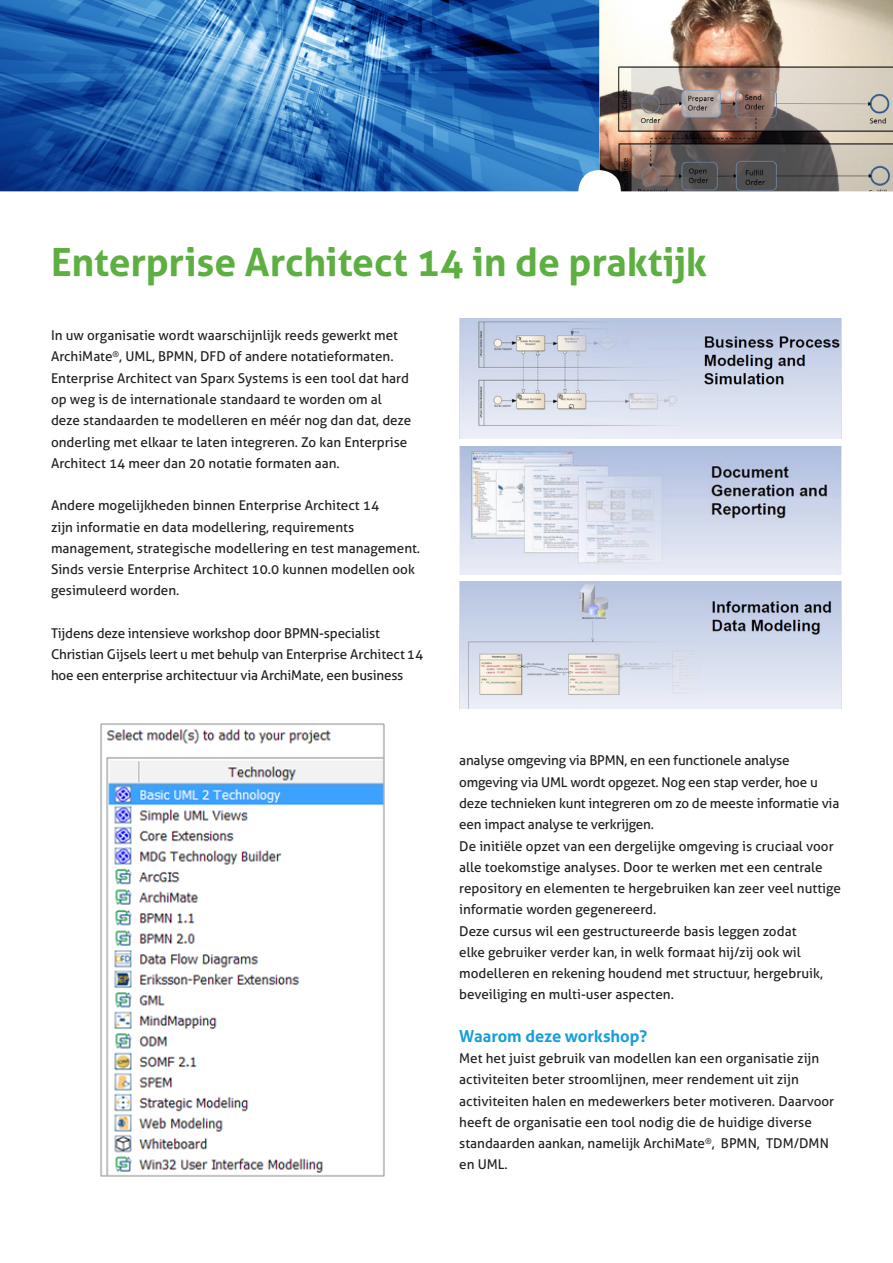
<style>
.page{position:relative;width:893px;height:1263px;background:#fff}
.page>*{position:absolute;margin:0;border:0;box-sizing:border-box;transform-origin:0 0}
.kop{font:700 39px "Aller";letter-spacing:-.005em;color:#5daf41}
.tussenkop{font:700 16.5px "Aller";color:#199eda}
.brood{font:13.5px/21.3px "Aller";color:#231f20}
</style>
<div class="page">
<img style="left:0;top:0;width:600px;height:191px">
<img style="left:600px;top:0;width:293px;height:191px">
<img style="left:100px;top:723px;width:285px;height:454px">
<img style="left:459px;top:319px;width:383px;height:119px">
<img style="left:459px;top:446px;width:383px;height:128px">
<img style="left:459px;top:581px;width:383px;height:128px">
<p class="kop" style="left:51px;top:238px;width:658px">Enterprise Architect 14 in de praktijk</p>
<p class="brood" style="left:51px;top:325px;width:362px">In uw organisatie wordt waarschijnlijk reeds gewerkt met ArchiMate<sup>®</sup>, UML, BPMN, DFD of andere notatieformaten.<br>Enterprise Architect van Sparx Systems is een tool dat hard op weg is de internationale standaard te worden om al deze standaarden te modelleren en méér nog dan dat, deze onderling met elkaar te laten integreren. Zo kan Enterprise Architect 14 meer dan 20 notatie formaten aan.</p>
<p class="brood" style="left:51px;top:495px;width:330px">Andere mogelijkheden binnen Enterprise Architect 14</p>
<p class="brood" style="left:51px;top:516px;width:371px">zijn informatie en data modellering, requirements management, strategische modellering en test management.<br>Sinds versie Enterprise Architect 10.0 kunnen modellen ook gesimuleerd worden.</p>
<p class="brood" style="left:51px;top:622px;width:374px">Tijdens deze intensieve workshop door BPMN-specialist<br>Christian Gijsels leert u met behulp van Enterprise Architect 14 hoe een enterprise architectuur via ArchiMate, een business</p>
<p class="brood" style="left:459px;top:750px;width:382px">analyse omgeving via BPMN, en een functionele analyse omgeving via UML wordt opgezet. Nog een stap verder, hoe u deze technieken kunt integreren om zo de meeste informatie via een impact analyse te verkrijgen.</p>
<p class="brood" style="left:459px;top:835px;width:383px">De initiële opzet van een dergelijke omgeving is cruciaal voor alle toekomstige analyses. Door te werken met een centrale repository en elementen te hergebruiken kan zeer veel nuttige informatie worden gegenereerd.</p>
<p class="brood" style="left:459px;top:920px;width:365px">Deze cursus wil een gestructureerde basis leggen zodat elke gebruiker verder kan, in welk formaat hij/zij ook wil modelleren en rekening houdend met structuur, hergebruik, beveiliging en multi-user aspecten.</p>
<p class="tussenkop" style="left:459px;top:1026px;width:190px">Waarom deze workshop?</p>
<p class="brood" style="left:459px;top:1048px;width:376px">Met het juist gebruik van modellen kan een organisatie zijn activiteiten beter stroomlijnen, meer rendement uit zijn activiteiten halen en medewerkers beter motiveren. Daarvoor heeft de organisatie een tool nodig die de huidige diverse standaarden aankan, namelijk ArchiMate<sup>®</sup>, BPMN, TDM/DMN en UML.</p>
</div>
